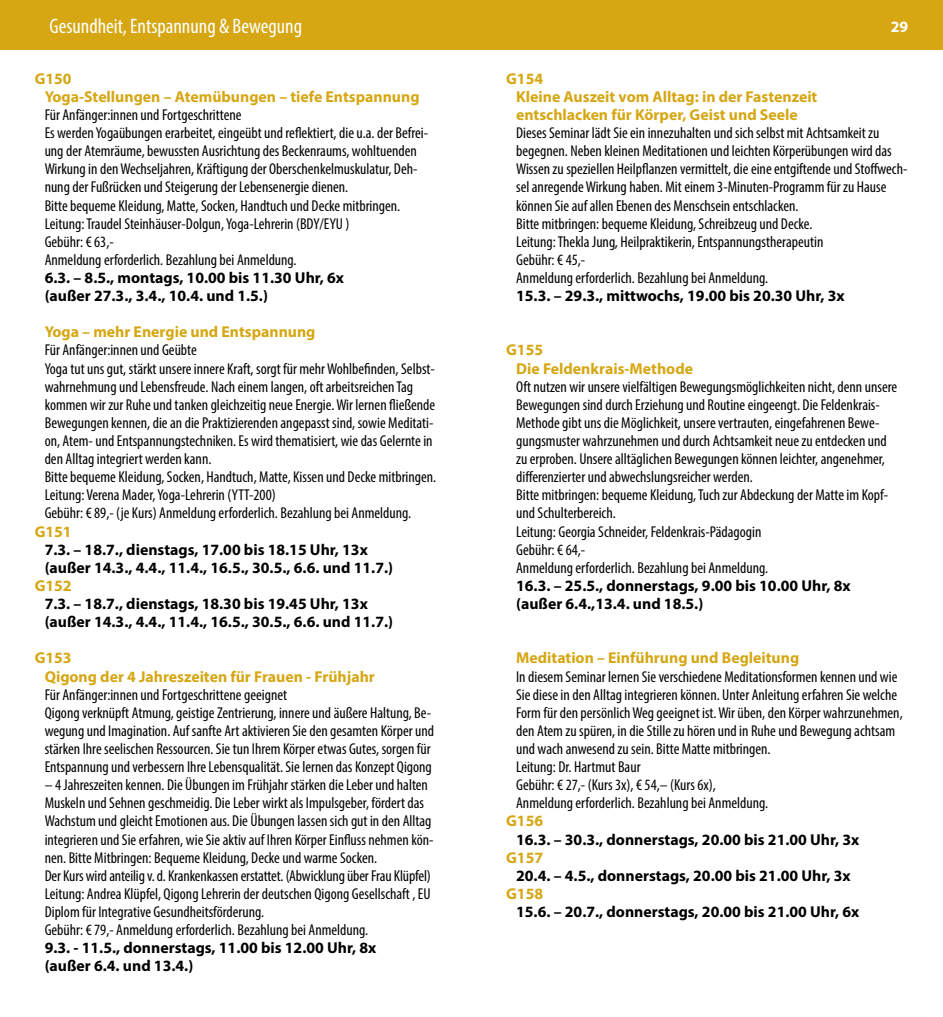
<style>
.page{position:relative;width:943px;height:1017px;background:#fff}
.page>*{position:absolute;margin:0;border:0;box-sizing:border-box;transform-origin:0 0}
.t1{font:condensed 21px "Myriad Pro";color:#fff}
.t2{font:condensed 15.75px/18px "Myriad Pro";color:#000}
.t3{font:700 15.75px/18.2px "Myriad Pro";color:#000}
.t4{font:700 15.75px/18.2px "Myriad Pro";color:#d6a713}
.t5{font:700 15.75px "Myriad Pro";color:#fff}
.s1{font-weight:700;font-stretch:normal;font-size:15.75px}
</style>
<div class="page">
<div style="left:456px;top:0;width:487px;height:50px;background:#d6a713"></div>
<div style="left:0;top:0;width:501px;height:50px;background:#d6a713"></div>
<h1 class="t1" style="left:35px;top:13px;width:269px"><span class="s1">28</span>Gesundheit, Entspannung &amp; Bewegung</h1>
<p class="t5" style="left:890px;top:16px;width:19px">29</p>
<p class="t4" style="left:45px;top:69px;width:376px;text-indent:-10px">G150<br>Yoga-Stellungen – Atemübungen – tiefe Entspannung</p>
<p class="t2" style="left:45px;top:106px;width:385px">Für Anfänger:innen und Fortgeschrittene<br>Es werden Yogaübungen erarbeitet, eingeübt und reflektiert, die u.a. der Befrei&shy;ung der Atemräume, bewussten Ausrichtung des Beckenraums, wohltuenden Wirkung in den Wechseljahren, Kräftigung der Oberschenkelmuskulatur, Deh&shy;nung der Fußrücken und Steigerung der Lebensenergie dienen.<br>Bitte bequeme Kleidung, Matte, Socken, Handtuch und Decke mitbringen.<br>Leitung: Traudel Steinhäuser-Dolgun, Yoga-Lehrerin (BDY/EYU )<br>Gebühr: € 63,-<br>Anmeldung erforderlich. Bezahlung bei Anmeldung.</p>
<p class="t3" style="left:45px;top:268px;width:301px">6.3. – 8.5., montags, 10.00 bis 11.30 Uhr, 6x (außer 27.3., 3.4., 10.4. und 1.5.)</p>
<p class="t4" style="left:45px;top:322px;width:272px">Yoga – mehr Energie und Entspannung</p>
<p class="t2" style="left:45px;top:341px;width:393px">Für Anfänger:innen und Geübte<br>Yoga tut uns gut, stärkt unsere innere Kraft, sorgt für mehr Wohlbefinden, Selbst&shy;wahrnehmung und Lebensfreude. Nach einem langen, oft arbeitsreichen Tag kommen wir zur Ruhe und tanken gleichzeitig neue Energie. Wir lernen fließende Bewegungen kennen, die an die Praktizierenden angepasst sind, sowie Meditati&shy;on, Atem- und Entspannungstechniken. Es wird thematisiert, wie das Gelernte in den Alltag integriert werden kann.<br>Bitte bequeme Kleidung, Socken, Handtuch, Matte, Kissen und Decke mitbringen.<br>Leitung: Verena Mader, Yoga-Lehrerin (YTT-200)<br>Gebühr: € 89,- (je Kurs) Anmeldung erforderlich. Bezahlung bei Anmeldung.</p>
<p class="t4" style="left:35px;top:522px;width:38px">G151</p>
<p class="t3" style="left:45px;top:540px;width:350px">7.3. – 18.7., dienstags, 17.00 bis 18.15 Uhr, 13x (außer 14.3., 4.4., 11.4., 16.5., 30.5., 6.6. und 11.7.)</p>
<p class="t4" style="left:35px;top:576px;width:38px">G152</p>
<p class="t3" style="left:45px;top:594px;width:350px">7.3. – 18.7., dienstags, 18.30 bis 19.45 Uhr, 13x (außer 14.3., 4.4., 11.4., 16.5., 30.5., 6.6. und 11.7.)</p>
<p class="t4" style="left:45px;top:648px;width:332px;text-indent:-10px">G153<br>Qigong der 4 Jahreszeiten für Frauen - Frühjahr</p>
<p class="t2" style="left:45px;top:685px;width:391px">Für Anfänger:innen und Fortgeschrittene geeignet<br>Qigong verknüpft Atmung, geistige Zentrierung, innere und äußere Haltung, Be&shy;wegung und Imagination. Auf sanfte Art aktivieren Sie den gesamten Körper und stärken Ihre seelischen Ressourcen. Sie tun Ihrem Körper etwas Gutes, sorgen für Entspannung und verbessern Ihre Lebensqualität. Sie lernen das Konzept Qigong</p>
<p class="t2" style="left:45px;top:776px;width:390px">– 4 Jahreszeiten kennen. Die Übungen im Frühjahr stärken die Leber und halten Muskeln und Sehnen geschmeidig. Die Leber wirkt als Impulsgeber, fördert das Wachstum und gleicht Emotionen aus. Die Übungen lassen sich gut in den Alltag integrieren und Sie erfahren, wie Sie aktiv auf Ihren Körper Einfluss nehmen kön&shy;nen. Bitte Mitbringen: Bequeme Kleidung, Decke und warme Socken.<br>Der Kurs wird anteilig v. d. Krankenkassen erstattet. (Abwicklung über Frau Klüpfel)<br>Leitung: Andrea Klüpfel, Qigong Lehrerin der deutschen Qigong Gesellschaft , EU Diplom für Integrative Gesundheitsförderung.<br>Gebühr: € 79,- Anmeldung erforderlich. Bezahlung bei Anmeldung.</p>
<p class="t3" style="left:45px;top:938px;width:333px">9.3. - 11.5., donnerstags, 11.00 bis 12.00 Uhr, 8x (außer 6.4. und 13.4.)</p>
<p class="t4" style="left:516px;top:69px;width:303px;text-indent:-10px">G154<br>Kleine Auszeit vom Alltag: in der Fastenzeit entschlacken für Körper, Geist und Seele</p>
<p class="t2" style="left:516px;top:124px;width:393px">Dieses Seminar lädt Sie ein innezuhalten und sich selbst mit Achtsamkeit zu begegnen. Neben kleinen Meditationen und leichten Körperübungen wird das Wissen zu speziellen Heilpflanzen vermittelt, die eine entgiftende und Stoffwech&shy;sel anregende Wirkung haben. Mit einem 3-Minuten-Programm für zu Hause können Sie auf allen Ebenen des Menschsein entschlacken.<br>Bitte mitbringen: bequeme Kleidung, Schreibzeug und Decke.<br>Leitung: Thekla Jung, Heilpraktikerin, Entspannungstherapeutin<br>Gebühr: € 45,-<br>Anmeldung erforderlich. Bezahlung bei Anmeldung.</p>
<p class="t3" style="left:516px;top:286px;width:330px">15.3. – 29.3., mittwochs, 19.00 bis 20.30 Uhr, 3x</p>
<p class="t4" style="left:516px;top:341px;width:178px;text-indent:-10px">G155<br>Die Feldenkrais-Methode</p>
<p class="t2" style="left:516px;top:377px;width:382px">Oft nutzen wir unsere vielfältigen Bewegungsmöglichkeiten nicht, denn unsere Bewegungen sind durch Erziehung und Routine eingeengt. Die Feldenkrais-Methode gibt uns die Möglichkeit, unsere vertrauten, eingefahrenen Bewe&shy;gungsmuster wahrzunehmen und durch Achtsamkeit neue zu entdecken und zu erproben. Unsere alltäglichen Bewegungen können leichter, angenehmer, differenzierter und abwechslungsreicher werden.<br>Bitte mitbringen: bequeme Kleidung, Tuch zur Abdeckung der Matte im Kopf&shy;und Schulterbereich.<br>Leitung: Georgia Schneider, Feldenkrais-Pädagogin<br>Gebühr: € 64,-<br>Anmeldung erforderlich. Bezahlung bei Anmeldung.</p>
<p class="t3" style="left:516px;top:576px;width:336px">16.3. – 25.5., donnerstags, 9.00 bis 10.00 Uhr, 8x (außer 6.4.,13.4. und 18.5.)</p>
<p class="t4" style="left:516px;top:648px;width:284px">Meditation – Einführung und Begleitung</p>
<p class="t2" style="left:516px;top:667px;width:388px">In diesem Seminar lernen Sie verschiedene Meditationsformen kennen und wie Sie diese in den Alltag integrieren können. Unter Anleitung erfahren Sie welche Form für den persönlich Weg geeignet ist. Wir üben, den Körper wahrzunehmen, den Atem zu spüren, in die Stille zu hören und in Ruhe und Bewegung achtsam und wach anwesend zu sein. Bitte Matte mitbringen.<br>Leitung: Dr. Hartmut Baur<br>Gebühr: € 27,- (Kurs 3x), € 54,– (Kurs 6x),<br>Anmeldung erforderlich. Bezahlung bei Anmeldung.</p>
<p class="t4" style="left:506px;top:811px;width:38px">G156</p>
<p class="t3" style="left:516px;top:830px;width:345px">16.3. – 30.3., donnerstags, 20.00 bis 21.00 Uhr, 3x</p>
<p class="t4" style="left:506px;top:848px;width:38px">G157</p>
<p class="t3" style="left:516px;top:866px;width:336px">20.4. – 4.5., donnerstags, 20.00 bis 21.00 Uhr, 3x</p>
<p class="t4" style="left:506px;top:884px;width:38px">G158</p>
<p class="t3" style="left:516px;top:902px;width:345px">15.6. – 20.7., donnerstags, 20.00 bis 21.00 Uhr, 6x</p>
</div>
